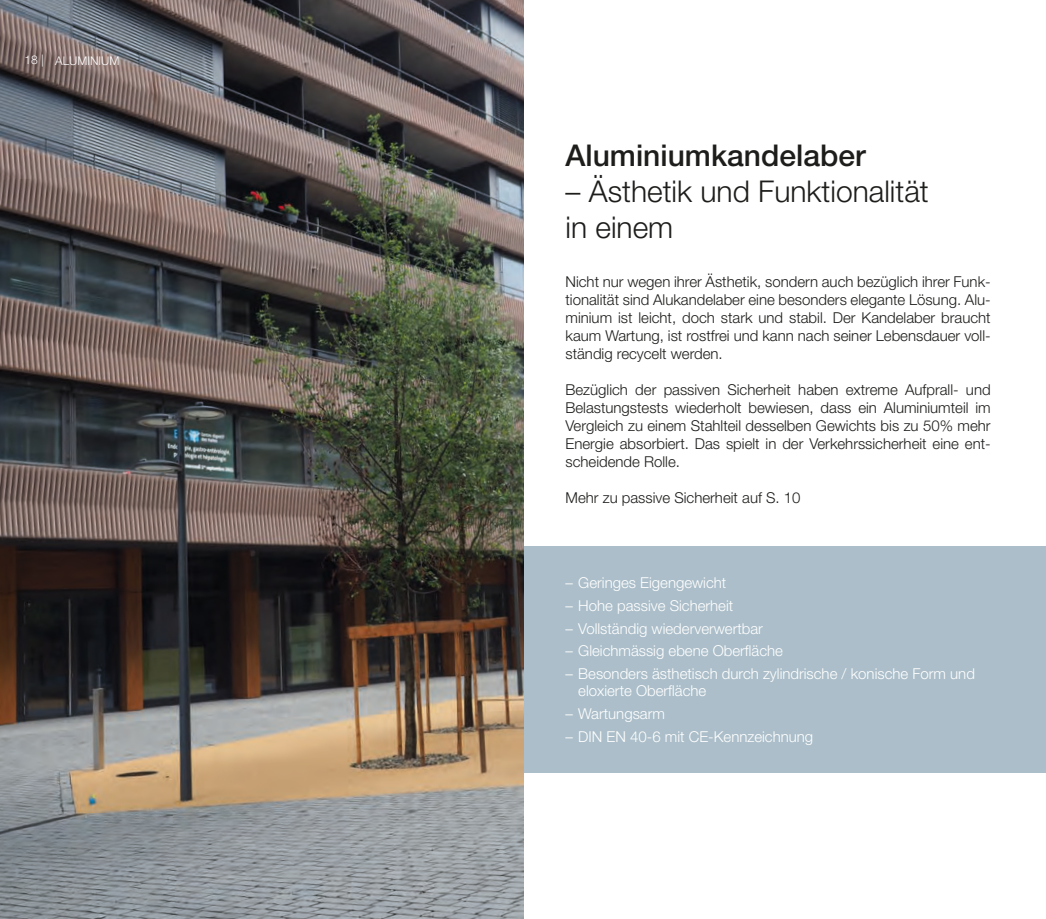
<style>
.page{position:relative;width:1046px;height:919px;background:#fff}
.page>*{position:absolute;margin:0;border:0;box-sizing:border-box;transform-origin:0 0}
.t1{font:300 30px/36px "Helvetica Neue LT Pro";color:#1d1d1b}
.t2{font:500 30px "Helvetica Neue LT Pro";color:#1d1d1b}
.t3{font:300 15px/18px "Helvetica Neue LT Pro";color:#1d1d1b;text-align:justify}
.t4{font:300 15px/16.5px "Helvetica Neue LT Pro";color:#fff}
.t5{font:300 12px "Helvetica Neue LT Pro";color:#fff}
</style>
<div class="page">
<div style="left:523px;top:546px;width:523px;height:226px;background:#abbec9"></div>
<img style="left:0;top:0;width:523px;height:918px">
<p class="t5" style="left:25px;top:52px;width:21px">18 |</p>
<p class="t5" style="left:55px;top:53px;width:66px">ALUMINIUM</p>
<h1 class="t2" style="left:566px;top:137px;width:302px">Aluminiumkandelaber</h1>
<h1 class="t1" style="left:566px;top:173px;width:365px">– Ästhetik und Funktionalität in einem</h1>
<p class="t3" style="left:566px;top:272px;width:427px">Nicht nur wegen ihrer Ästhetik, sondern auch bezüglich ihrer Funk&shy;tionalität sind Alukandelaber eine besonders elegante Lösung. Alu&shy;minium ist leicht, doch stark und stabil. Der Kandelaber braucht kaum Wartung, ist rostfrei und kann nach seiner Lebensdauer voll&shy;ständig recycelt werden.</p>
<p class="t3" style="left:566px;top:380px;width:427px">Bezüglich der passiven Sicherheit haben extreme Aufprall- und Belastungstests wiederholt bewiesen, dass ein Aluminiumteil im Vergleich zu einem Stahlteil desselben Gewichts bis zu 50% mehr Energie absorbiert. Das spielt in der Verkehrssicherheit eine ent&shy;scheidende Rolle.</p>
<p class="t3" style="left:566px;top:488px;width:237px">Mehr zu passive Sicherheit auf S. 10</p>
<p class="t4" style="left:566px;top:574px;width:162px">– Geringes Eigengewicht</p>
<p class="t4" style="left:566px;top:596px;width:169px">– Hohe passive Sicherheit</p>
<p class="t4" style="left:566px;top:619px;width:199px">– Vollständig wiederverwertbar</p>
<p class="t4" style="left:566px;top:642px;width:219px">– Gleichmässig ebene Oberfläche</p>
<p class="t4" style="left:578px;top:665px;width:398px;text-indent:-13px">– Besonders ästhetisch durch zylindrische / konische Form und eloxierte Oberfläche</p>
<p class="t4" style="left:566px;top:704px;width:101px">– Wartungsarm</p>
<p class="t4" style="left:566px;top:727px;width:249px">– DIN EN 40-6 mit CE-Kennzeichnung</p>
</div>
